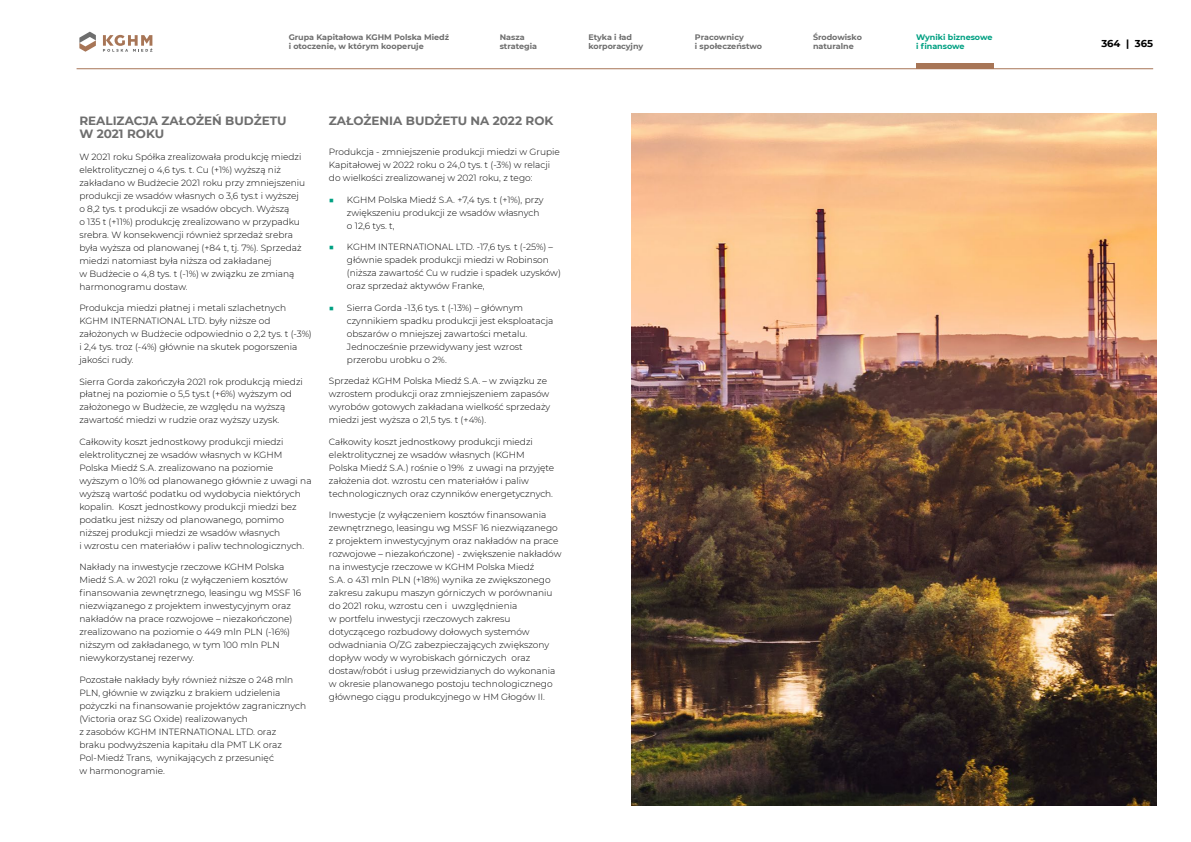
<style>
.page{position:relative;width:1191px;height:842px;background:#fff}
.page>*{position:absolute;margin:0;border:0;box-sizing:border-box;transform-origin:0 0}
.t1{font:700 12px/13px "Montserrat";color:#6e6e6e}
.t2{font:700 10px "Montserrat";color:#000}
.t3{font:300 9px/13px "Montserrat";color:#000}
.t4{font:700 8px/9.6px "Montserrat";color:#6e6e6e}
.t5{font:700 8px/9.6px "Montserrat";color:#00a082}
.s1{color:#00a082}
</style>
<div class="page">
<img style="left:631px;top:113px;width:526px;height:692px">
<hr style="left:77px;top:68px;width:1076px;height:1px;background:#a77556">
<svg style="left:79px;top:32px;width:73px;height:20px"></svg>
<div style="left:916px;top:64px;width:78px;height:5px;background:#a77556"></div>
<p class="t4" style="left:289px;top:32px;width:162px">Grupa Kapitałowa KGHM Polska Miedź i otoczenie, w którym kooperuje</p>
<p class="t4" style="left:499px;top:32px;width:39px">Nasza strategia</p>
<p class="t4" style="left:588px;top:32px;width:56px">Etyka i ład korporacyjny</p>
<p class="t4" style="left:695px;top:32px;width:69px">Pracownicy<br>i społeczeństwo</p>
<p class="t4" style="left:813px;top:32px;width:50px">Środowisko naturalne</p>
<p class="t5" style="left:916px;top:32px;width:78px">Wyniki biznesowe i finansowe</p>
<p class="t2" style="left:1101px;top:36px;width:53px">364 | 365</p>
<h1 class="t1" style="left:79px;top:114px;width:209px">REALIZACJA ZAŁOŻEŃ BUDŻETU<br>W 2021 ROKU</h1>
<p class="t3" style="left:79px;top:150px;width:227px">W 2021 roku Spółka zrealizowała produkcję miedzi elektrolitycznej o 4,6 tys. t. Cu (+1%) wyższą niż zakładano w Budżecie 2021 roku przy zmniejszeniu produkcji ze wsadów własnych o 3,6 tys.t i wyższej o 8,2 tys. t produkcji ze wsadów obcych. Wyższą<br>o 135 t (+11%) produkcję zrealizowano w przypadku srebra. W konsekwencji również sprzedaż srebra była wyższa od planowanej (+84 t, tj. 7%). Sprzedaż miedzi natomiast była niższa od zakładanej<br>w Budżecie o 4,8 tys. t (-1%) w związku ze zmianą harmonogramu dostaw.</p>
<p class="t3" style="left:79px;top:301px;width:234px">Produkcja miedzi płatnej i metali szlachetnych KGHM INTERNATIONAL LTD. były niższe od założonych w Budżecie odpowiednio o 2,2 tys. t (-3%) i 2,4 tys. troz (-4%) głównie na skutek pogorszenia jakości rudy.</p>
<p class="t3" style="left:79px;top:374px;width:225px">Sierra Gorda zakończyła 2021 rok produkcją miedzi płatnej na poziomie o 5,5 tys.t (+6%) wyższym od założonego w Budżecie, ze względu na wyższą zawartość miedzi w rudzie oraz wyższy uzysk.</p>
<p class="t3" style="left:79px;top:435px;width:234px">Całkowity koszt jednostkowy produkcji miedzi elektrolitycznej ze wsadów własnych w KGHM Polska Miedź S.A. zrealizowano na poziomie wyższym o 10% od planowanego głównie z uwagi na wyższą wartość podatku od wydobycia niektórych kopalin. Koszt jednostkowy produkcji miedzi bez podatku jest niższy od planowanego, pomimo niższej produkcji miedzi ze wsadów własnych<br>i wzrostu cen materiałów i paliw technologicznych.</p>
<p class="t3" style="left:79px;top:560px;width:223px">Nakłady na inwestycje rzeczowe KGHM Polska Miedź S.A. w 2021 roku (z wyłączeniem kosztów finansowania zewnętrznego, leasingu wg MSSF 16 niezwiązanego z projektem inwestycyjnym oraz nakładów na prace rozwojowe – niezakończone) zrealizowano na poziomie o 449 mln PLN (-16%) niższym od zakładanego, w tym 100 mln PLN niewykorzystanej rezerwy.</p>
<p class="t3" style="left:79px;top:673px;width:228px">Pozostałe nakłady były również niższe o 248 mln PLN, głównie w związku z brakiem udzielenia pożyczki na finansowanie projektów zagranicznych (Victoria oraz SG Oxide) realizowanych<br>z zasobów KGHM INTERNATIONAL LTD. oraz<br>braku podwyższenia kapitału dla PMT LK oraz Pol-Miedź Trans, wynikających z przesunięć<br>w harmonogramie.</p>
<h1 class="t1" style="left:329px;top:114px;width:226px">ZAŁOŻENIA BUDŻETU NA 2022 ROK</h1>
<p class="t3" style="left:329px;top:145px;width:232px">Produkcja - zmniejszenie produkcji miedzi w Grupie<br>Kapitałowej w 2022 roku o 24,0 tys. t (-3%) w relacji do wielkości zrealizowanej w 2021 roku, z tego:</p>
<p class="t3" style="left:347px;top:193px;width:198px;text-indent:-18px"><span class="s1">■</span> KGHM Polska Miedź S.A. +7,4 tys. t (+1%), przy zwiększeniu produkcji ze wsadów własnych o 12,6 tys. t,</p>
<p class="t3" style="left:347px;top:240px;width:215px;text-indent:-18px"><span class="s1">■</span> KGHM INTERNATIONAL LTD. -17,6 tys. t (-25%) – głównie spadek produkcji miedzi w Robinson (niższa zawartość Cu w rudzie i spadek uzysków) oraz sprzedaż aktywów Franke,</p>
<p class="t3" style="left:347px;top:301px;width:208px;text-indent:-18px"><span class="s1">■</span> Sierra Gorda -13,6 tys. t (-13%) – głównym czynnikiem spadku produkcji jest eksploatacja obszarów o mniejszej zawartości metalu.<br>Jednocześnie przewidywany jest wzrost przerobu urobku o 2%.</p>
<p class="t3" style="left:329px;top:374px;width:223px">Sprzedaż KGHM Polska Miedź S.A. – w związku ze wzrostem produkcji oraz zmniejszeniem zapasów wyrobów gotowych zakładana wielkość sprzedaży miedzi jest wyższa o 21,5 tys. t (+4%).</p>
<p class="t3" style="left:329px;top:434px;width:227px">Całkowity koszt jednostkowy produkcji miedzi elektrolitycznej ze wsadów własnych (KGHM Polska Miedź S.A.) rośnie o 19% z uwagi na przyjęte założenia dot. wzrostu cen materiałów i paliw technologicznych oraz czynników energetycznych.</p>
<p class="t3" style="left:329px;top:508px;width:234px">Inwestycje (z wyłączeniem kosztów finansowania zewnętrznego, leasingu wg MSSF 16 niezwiązanego z projektem inwestycyjnym oraz nakładów na prace rozwojowe – niezakończone) - zwiększenie nakładów na inwestycje rzeczowe w KGHM Polska Miedź<br>S.A. o 431 mln PLN (+18%) wynika ze zwiększonego zakresu zakupu maszyn górniczych w porównaniu do 2021 roku, wzrostu cen i uwzględnienia<br>w portfelu inwestycji rzeczowych zakresu dotyczącego rozbudowy dołowych systemów odwadniania O/ZG zabezpieczających zwiększony dopływ wody w wyrobiskach górniczych oraz dostaw/robót i usług przewidzianych do wykonania w okresie planowanego postoju technologicznego głównego ciągu produkcyjnego w HM Głogów II.</p>
</div>
